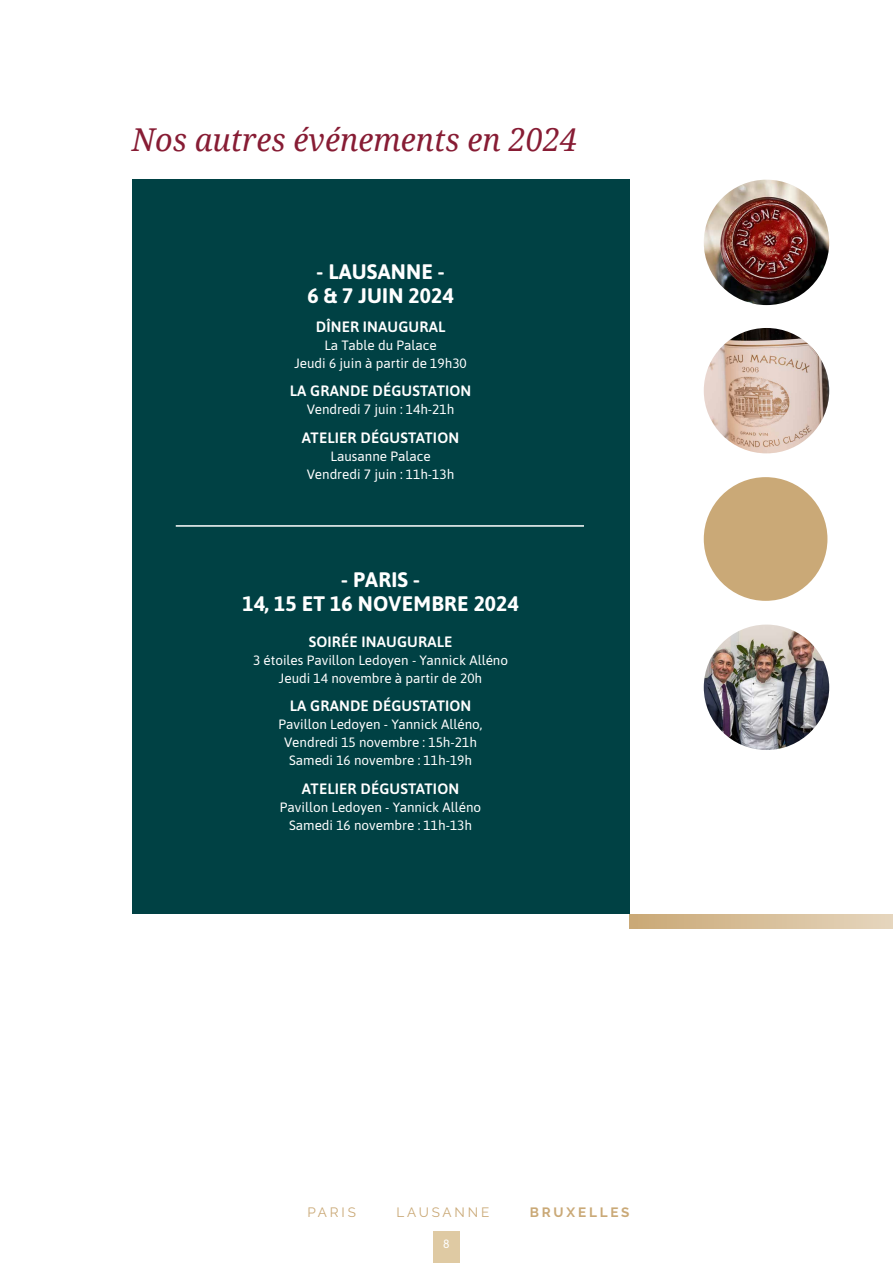
<style>
.page{position:relative;width:893px;height:1263px;background:#fff}
.page>*{position:absolute;margin:0;border:0;box-sizing:border-box;transform-origin:0 0}
.t1{font:italic 31.5px "Noto Serif";color:#871c34}
.t2{font:700 21px/24px "Asap";letter-spacing:.01em;color:#fff;text-align:center}
.t3{font:600 15px "Asap";letter-spacing:.01em;color:#fff}
.t4{font:13.5px/18px "Asap";color:#fff;text-align:center}
.t5{font:13.5px "Raleway";letter-spacing:.21em;color:#caa977}
.t6{font:700 13.5px "Raleway";letter-spacing:.21em;color:#caa977}
.t7{font:12px "Asap";color:#fff}
</style>
<div class="page">
<div style="left:433px;top:1232px;width:27px;height:31px;background:#dfcaa3"></div>
<svg style="left:629px;top:914px;width:264px;height:14px;background:#d7be99"></svg>
<div style="left:704px;top:477px;width:123px;height:124px;background:#caa977;border-radius:50%"></div>
<img style="left:704px;top:180px;width:125px;height:125px">
<img style="left:704px;top:625px;width:125px;height:125px;border-radius:62px">
<img style="left:704px;top:328px;width:125px;height:125px;border-radius:63px">
<div style="left:132px;top:180px;width:497px;height:734px;background:#004144"></div>
<hr style="left:176px;top:525px;width:408px;height:2px;background:#fff">
<h1 class="t1" style="left:132px;top:118px;width:447px">Nos autres événements en 2024</h1>
<h2 class="t2" style="left:308px;top:259px;width:147px">- LAUSANNE -<br>6 &amp; 7 JUIN 2024</h2>
<p class="t3" style="left:316px;top:316px;width:131px">DÎNER INAUGURAL</p>
<p class="t4" style="left:294px;top:335px;width:174px">La Table du Palace<br>Jeudi 6 juin à partir de 19h30</p>
<p class="t3" style="left:290px;top:380px;width:183px">LA GRANDE DÉGUSTATION</p>
<p class="t4" style="left:307px;top:400px;width:149px">Vendredi 7 juin : 14h-21h</p>
<p class="t3" style="left:302px;top:427px;width:159px">ATELIER DÉGUSTATION</p>
<p class="t4" style="left:307px;top:446px;width:149px">Lausanne Palace<br>Vendredi 7 juin : 11h-13h</p>
<h2 class="t2" style="left:243px;top:566px;width:278px">- PARIS -<br>14, 15 ET 16 NOVEMBRE 2024</h2>
<p class="t3" style="left:309px;top:631px;width:145px">SOIRÉE INAUGURALE</p>
<p class="t4" style="left:253px;top:650px;width:257px">3 étoiles Pavillon Ledoyen - Yannick Alléno<br>Jeudi 14 novembre à partir de 20h</p>
<p class="t3" style="left:290px;top:695px;width:183px">LA GRANDE DÉGUSTATION</p>
<p class="t4" style="left:279px;top:715px;width:206px">Pavillon Ledoyen - Yannick Alléno,<br>Vendredi 15 novembre : 15h-21h<br>Samedi 16 novembre : 11h-19h</p>
<p class="t3" style="left:302px;top:778px;width:159px">ATELIER DÉGUSTATION</p>
<p class="t4" style="left:280px;top:797px;width:203px">Pavillon Ledoyen - Yannick Alléno<br>Samedi 16 novembre : 11h-13h</p>
<p class="t5" style="left:307px;top:1204px;width:50px">PARIS</p>
<p class="t5" style="left:396px;top:1204px;width:94px">LAUSANNE</p>
<p class="t6" style="left:530px;top:1205px;width:101px">BRUXELLES</p>
<p class="t7" style="left:443px;top:1235px;width:8px">8</p>
</div>
